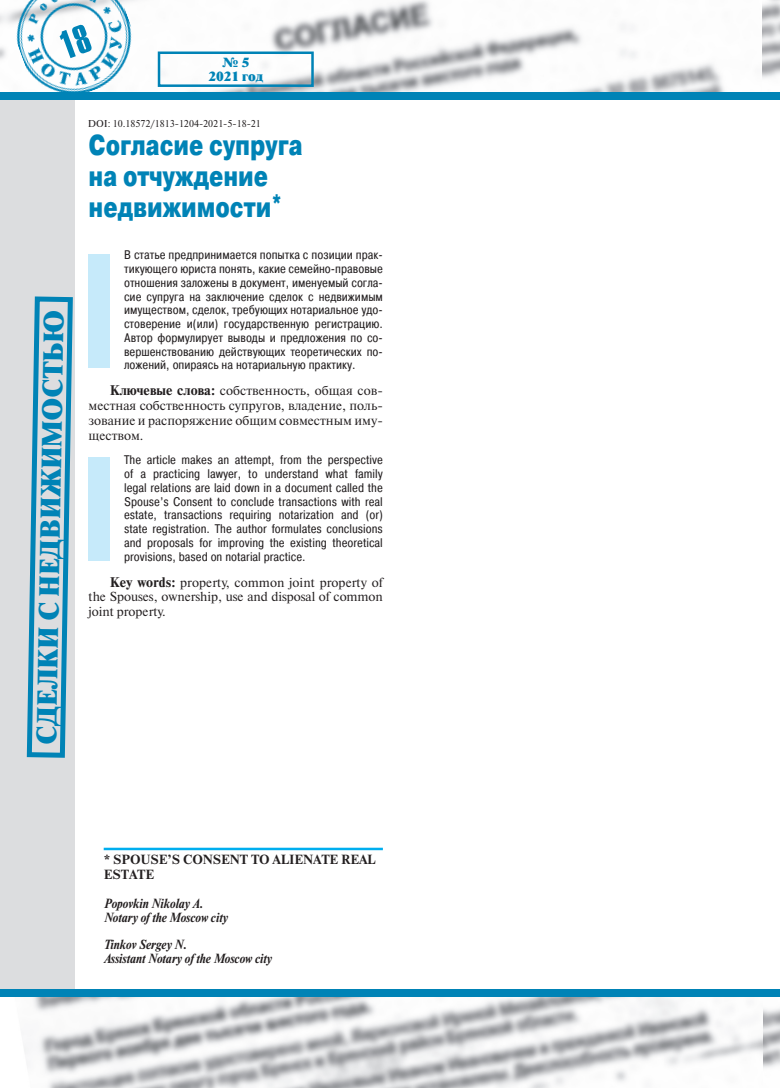
<style>
.page{position:relative;width:780px;height:1088px;background:#fff}
.page>*{position:absolute;margin:0;border:0;box-sizing:border-box;transform-origin:0 0}
.t1{font:900 28.75px/31.2px "Pragmatica Cond";color:#0083b6;scale:.85 1}
.t2{font:26.25px "Newton XC";color:#0083b6;scale:.94 1}
.t3{font:13.12px/15px "Newton C";color:#231f20;text-align:justify}
.t4{font:12.5px/13.8px "Pragmatica Cond";color:#231f20;text-align:justify}
.t5{font:italic 700 12.5px/13.8px "Newton C";color:#231f20;scale:.9 1}
.t6{font:700 12.5px/15px "Newton C";color:#231f20}
.t7{font:12.5px/13.8px "Newton XC";color:#0083b6;text-align:center}
.t8{font:10px "Newton C";color:#231f20}
.s1{font-weight:700}
</style>
<div class="page">
<img style="left:0;top:0;width:780px;height:93px">
<img style="left:24px;top:997px;width:756px;height:91px">
<div style="left:0;top:97px;width:74px;height:892px;background:#dcdddf"></div>
<div style="left:762px;top:93px;width:18px;height:7px;background:#0083b6"></div>
<svg style="left:156px;top:50px;width:159px;height:38px"></svg>
<div style="left:0;top:93px;width:762px;height:7px;background:#0083b6"></div>
<img style="left:2px;top:0;width:145px;height:109px">
<div style="left:0;top:989px;width:780px;height:8px;background:#0083b6"></div>
<svg style="left:26px;top:294px;width:49px;height:466px"></svg>
<hr style="left:104px;top:848px;width:279px;height:2px;background:#00aeef">
<div style="left:89px;top:254px;width:21px;height:113px;background:#c6eafa"></div>
<div style="left:89px;top:457px;width:21px;height:104px;background:#c6eafa"></div>
<svg style="left:58px;top:24px;width:35px;height:35px"></svg>
<h2 class="t2" style="left:31px;top:744px;width:464px;rotate:-89deg">СДЕЛКИ С НЕДВИЖИМОСТЬЮ</h2>
<p class="t7" style="left:208px;top:56px;width:56px">№ 5<br>2021 год</p>
<p class="t8" style="left:88px;top:120px;width:174px">DOI: 10.18572/1813-1204-2021-5-18-21</p>
<h1 class="t1" style="left:89px;top:130px;width:253px">Согласие супруга на отчуждение недвижимости*</h1>
<p class="t4" style="left:124px;top:249px;width:260px">В статье предпринимается попытка с позиции прак&shy;тикующего юриста понять, какие семейно-правовые отношения заложены в документ, именуемый согла&shy;сие супруга на заключение сделок с недвижимым имуществом, сделок, требующих нотариальное удо&shy;стоверение и(или) государственную регистрацию.<br>Автор формулирует выводы и предложения по со&shy;вершенствованию действующих теоретических по&shy;ложений, опираясь на нотариальную практику.</p>
<p class="t3" style="left:89px;top:384px;width:296px;text-indent:21px"><span class="s1">Ключевые слова:</span> собственность, общая сов&shy;местная собственность супругов, владение, поль&shy;зование и распоряжение общим совместным иму&shy;ществом.</p>
<p class="t4" style="left:124px;top:454px;width:260px">The article makes an attempt, from the perspective of a practicing lawyer, to understand what family legal relations are laid down in a document called the Spouse’s Consent to conclude transactions with real estate, transactions requiring notarization and (or) state registration. The author formulates conclusions and proposals for improving the existing theoretical provisions, based on notarial practice.</p>
<p class="t3" style="left:89px;top:576px;width:296px;text-indent:21px"><span class="s1">Key words:</span> property, common joint property of the Spouses, ownership, use and disposal of common joint property.</p>
<p class="t6" style="left:104px;top:853px;width:273px">* SPOUSE’S CONSENT TO ALIENATE REAL<br>ESTATE</p>
<p class="t5" style="left:104px;top:898px;width:139px">Popovkin Nikolay A.<br>Notary of the Moscow city</p>
<p class="t5" style="left:104px;top:939px;width:188px">Tinkov Sergey N.<br>Assistant Notary of the Moscow city</p>
</div>
